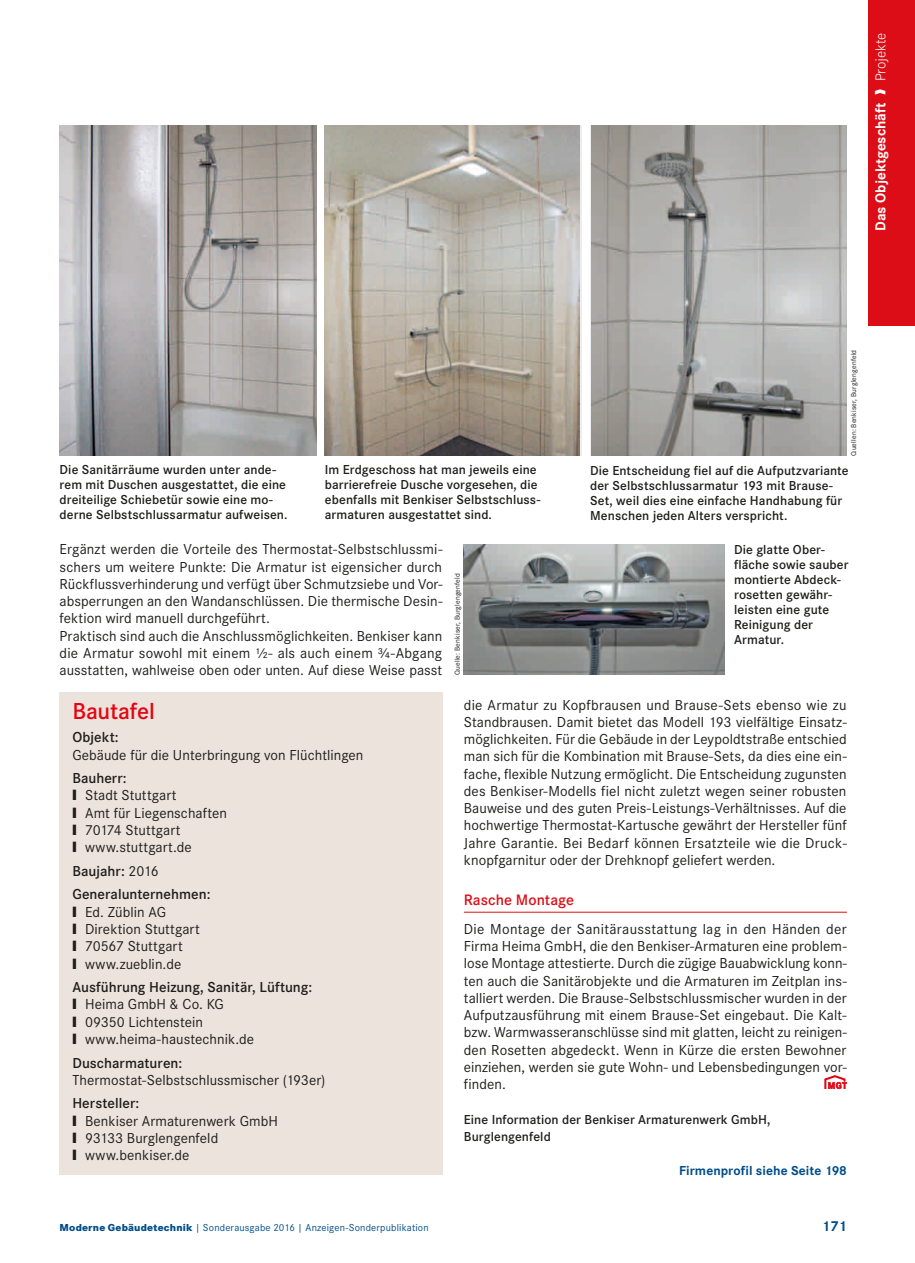
<style>
.page{position:relative;width:915px;height:1263px;background:#fff}
.page>*{position:absolute;margin:0;border:0;box-sizing:border-box;transform-origin:0 0}
.t1{font:600 24px "Corporate S";letter-spacing:-.005em;color:#e30614}
.t2{font:600 15.75px "Corporate S";color:#dc0d16}
.t3{font:15px/17.2px "Corporate S";letter-spacing:.005em;color:#1d1d1b}
.t4{font:600 15px/23.7px "Corporate S";letter-spacing:.005em;color:#1d1d1b}
.t5{font:700 15px "Corporate S";color:#fff}
.t6{font:700 15px "Corporate S";color:#004d89}
.t7{font:600 13.5px/15px "Corporate S";letter-spacing:.005em;color:#1d1d1b}
.t8{font:700 13.5px "Corporate S";letter-spacing:.005em;color:#004d89}
.t9{font:10.5px "Corporate S";letter-spacing:.015em;color:#004d89}
.t10{font:7.5px "Corporate S";letter-spacing:.02em;color:#1d1d1b}
.s1{font-weight:300}
.s2{font-weight:600}
.s3{font-weight:400}
.s4{font-weight:800}
</style>
<div class="page">
<div style="left:867px;top:0;width:47px;height:325px;background:#dc0d16"></div>
<hr style="left:463px;top:912px;width:383px;height:1px;background:#dc0d16">
<svg style="left:824px;top:1075px;width:22px;height:14px"></svg>
<div style="left:60px;top:692px;width:382px;height:482px;background:#ede3dd"></div>
<img style="left:463px;top:545px;width:261px;height:130px">
<img style="left:60px;top:125px;width:256px;height:331px">
<img style="left:325px;top:125px;width:254px;height:331px">
<img style="left:591px;top:125px;width:255px;height:331px">
<p class="t5" style="left:869px;top:231px;width:200px;rotate:-90deg">Das Objektgeschäft ❱ <span class="s1">Projekte</span></p>
<p class="t10" style="left:848px;top:455px;width:107px;rotate:-90deg">Quellen: Benkiser, Burglengenfeld</p>
<p class="t7" style="left:60px;top:462px;width:229px">Die Sanitärräume wurden unter ande&shy;rem mit Duschen ausgestattet, die eine dreiteilige Schiebetür sowie eine mo&shy;derne Selbstschlussarmatur aufweisen.</p>
<p class="t7" style="left:325px;top:462px;width:217px">Im Erdgeschoss hat man jeweils eine barrierefreie Dusche vorgesehen, die ebenfalls mit Benkiser Selbstschluss&shy;armaturen ausgestattet sind.</p>
<p class="t7" style="left:590px;top:463px;width:260px">Die Entscheidung fiel auf die Aufputzvariante der Selbstschlussarmatur 193 mit Brause-Set, weil dies eine einfache Handhabung für Menschen jeden Alters verspricht.</p>
<p class="t7" style="left:733px;top:541px;width:116px">Die glatte Ober&shy;fläche sowie sauber montierte Abdeck&shy;rosetten gewähr&shy;leisten eine gute<br>Reinigung der<br>Armatur.</p>
<p class="t3" style="left:60px;top:540px;width:384px">Ergänzt werden die Vorteile des Thermostat-Selbstschlussmi&shy;schers um weitere Punkte: Die Armatur ist eigensicher durch Rückflussverhinderung und verfügt über Schmutzsiebe und Vor&shy;absperrungen an den Wandanschlüssen. Die thermische Desin&shy;fektion wird manuell durchgeführt.<br>Praktisch sind auch die Anschlussmöglichkeiten. Benkiser kann die Armatur sowohl mit einem ½- als auch einem ¾-Abgang ausstatten, wahlweise oben oder unten. Auf diese Weise passt</p>
<p class="t10" style="left:452px;top:675px;width:103px;rotate:-90deg">Quelle: Benkiser, Burglengenfeld</p>
<h1 class="t1" style="left:72px;top:695px;width:84px">Bautafel</h1>
<p class="t4" style="left:72px;top:725px;width:48px">Objekt:</p>
<p class="t3" style="left:72px;top:745px;width:292px">Gebäude für die Unterbringung von Flüchtlingen</p>
<p class="t3" style="left:72px;top:769px;width:156px"><span class="s2">Bauherr:<br></span>❙ Stadt Stuttgart<br>❙ Amt für Liegenschaften ❙ 70174 Stuttgart<br>❙ www.stuttgart.de</p>
<p class="t4" style="left:72px;top:858px;width:140px">Baujahr: <span class="s3">2016<br></span>Generalunternehmen:</p>
<p class="t3" style="left:72px;top:902px;width:129px">❙ Ed. Züblin AG<br>❙ Direktion Stuttgart ❙ 70567 Stuttgart<br>❙ www.zueblin.de</p>
<p class="t3" style="left:72px;top:978px;width:241px"><span class="s2">Ausführung Heizung, Sanitär, Lüftung: </span>❙ Heima GmbH &amp; Co. KG<br>❙ 09350 Lichtenstein<br>❙ www.heima-haustechnik.de</p>
<p class="t4" style="left:72px;top:1050px;width:111px">Duscharmaturen:</p>
<p class="t3" style="left:72px;top:1070px;width:254px">Thermostat-Selbstschlussmischer (193er)</p>
<p class="t3" style="left:72px;top:1094px;width:207px"><span class="s2">Hersteller:<br></span>❙ Benkiser Armaturenwerk GmbH ❙ 93133 Burglengenfeld<br>❙ www.benkiser.de</p>
<p class="t3" style="left:463px;top:695px;width:384px;text-align:justify">die Armatur zu Kopfbrausen und Brause-Sets ebenso wie zu Standbrausen. Damit bietet das Modell 193 vielfältige Einsatz&shy;möglichkeiten. Für die Gebäude in der Leypoldtstraße entschied man sich für die Kombination mit Brause-Sets, da dies eine ein&shy;fache, flexible Nutzung ermöglicht. Die Entscheidung zugunsten des Benkiser-Modells fiel nicht zuletzt wegen seiner robusten Bauweise und des guten Preis-Leistungs-Verhältnisses. Auf die hochwertige Thermostat-Kartusche gewährt der Hersteller fünf Jahre Garantie. Bei Bedarf können Ersatzteile wie die Druck&shy;knopfgarnitur oder der Drehknopf geliefert werden.</p>
<p class="t2" style="left:463px;top:889px;width:112px">Rasche Montage</p>
<p class="t3" style="left:463px;top:920px;width:384px;text-align:justify">Die Montage der Sanitärausstattung lag in den Händen der Firma Heima GmbH, die den Benkiser-Armaturen eine problem&shy;lose Montage attestierte. Durch die zügige Bauabwicklung konn&shy;ten auch die Sanitärobjekte und die Armaturen im Zeitplan ins&shy;talliert werden. Die Brause-Selbstschlussmischer wurden in der Aufputzausführung mit einem Brause-Set eingebaut. Die Kalt&shy;bzw. Warmwasseranschlüsse sind mit glatten, leicht zu reinigen&shy;den Rosetten abgedeckt. Wenn in Kürze die ersten Bewohner einziehen, werden sie gute Wohn- und Lebensbedingungen vor&shy;finden.</p>
<p class="t7" style="left:463px;top:1110px;width:308px;line-height:17.2px">Eine Information der Benkiser Armaturenwerk GmbH,<br>Burglengenfeld</p>
<p class="t8" style="left:678px;top:1161px;width:169px">Firmenprofil siehe Seite 198</p>
<p class="t9" style="left:60px;top:1220px;width:370px"><span class="s4">Moderne Gebäudetechnik</span> | Sonderausgabe 2016 | Anzeigen-Sonderpublikation</p>
<p class="t6" style="left:821px;top:1215px;width:27px">171</p>
</div>
